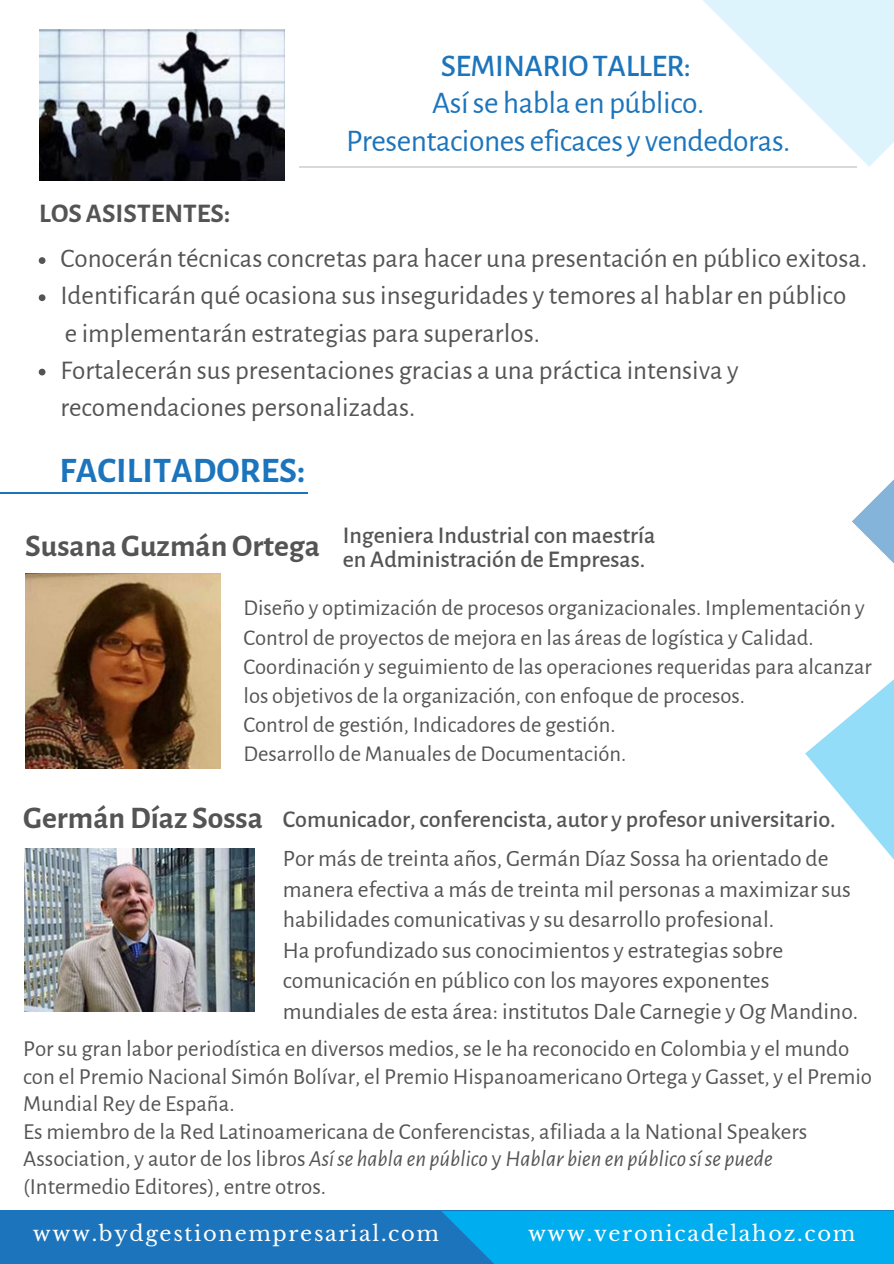
<style>
.page{position:relative;width:894px;height:1264px;background:#fff}
.page>*{position:absolute;margin:0;border:0;box-sizing:border-box;transform-origin:0 0}
.t1{font:700 36px "Alegreya Sans";color:#1c75bc}
.t2{font:31.5px/37.2px "Alegreya Sans";letter-spacing:-.015em;color:#1c75bc;text-align:center}
.t3{font:700 31.5px "Alegreya Sans";color:#545454}
.t4{font:500 31.5px "Alegreya Sans";letter-spacing:-.015em;color:#1c75bc}
.t5{font:27px/37.2px "Alegreya Sans";color:#545454}
.t6{font:700 27px "Alegreya Sans";color:#545454}
.t7{font:500 24px/23.7px "Alegreya Sans";color:#545454}
.t8{font:23.55px/30.6px "Alegreya Sans";color:#545454}
.t9{font:22.95px/27.5px "Alegreya Sans";color:#545454}
.t10{font:22.65px/29.1px "Alegreya Sans";color:#545454}
.t11{font:21px "Libre Baskerville";letter-spacing:.08em;color:#fff}
.s1{font-style:italic}
</style>
<div class="page">
<div style="left:0;top:1210px;width:893px;height:53px;background:#1c75bc"></div>
<div style="left:442px;top:1210px;width:451px;height:31px;background:#00aeef"></div>
<div style="left:471px;top:1241px;width:422px;height:22px;background:#00aeef"></div>
<img style="left:39px;top:29px;width:246px;height:151px">
<hr style="left:299px;top:166px;width:557px;height:2px;background:#d9d9d9">
<svg style="left:39px;top:257px;width:6px;height:7px"></svg>
<svg style="left:39px;top:294px;width:6px;height:7px"></svg>
<svg style="left:39px;top:369px;width:6px;height:6px"></svg>
<svg style="left:805px;top:480px;width:88px;height:379px"></svg>
<hr style="left:0;top:492px;width:307px;height:2px;background:#1c75bc">
<img style="left:25px;top:573px;width:195px;height:195px">
<img style="left:24px;top:848px;width:230px;height:163px">
<svg style="left:703px;top:0;width:190px;height:167px"></svg>
<h2 class="t4" style="left:440px;top:48px;width:252px">SEMINARIOTALLER:</h2>
<h2 class="t2" style="left:346px;top:85px;width:446px">Asíse habla en público.<br>Presentaciones eficaces y vendedoras.</h2>
<p class="t6" style="left:39px;top:197px;width:192px">LOS ASISTENTES:</p>
<p class="t5" style="left:60px;top:240px;width:808px">Conocerán técnicas concretas para hacer una presentación en público exitosa.<br>Identificarán qué ocasiona sus inseguridades y temores al hablar en público<br>e implementarán estrategias para superarlos.<br>Fortalecerán sus presentaciones gracias a una práctica intensiva y recomendaciones personalizadas.</p>
<h1 class="t1" style="left:59px;top:449px;width:247px">FACILITADORES:</h1>
<h2 class="t3" style="left:25px;top:527px;width:296px">Susana GuzmánOrtega</h2>
<p class="t7" style="left:342px;top:524px;width:314px">Ingeniera Industrial con maestría en Administración de Empresas.</p>
<p class="t10" style="left:243px;top:594px;width:629px">Diseño y optimización de procesos organizacionales. Implementación y Control de proyectos de mejora en las áreas de logística y Calidad.<br>Coordinación y seguimiento de las operaciones requeridas para alcanzar los objetivos de la organización, con enfoque de procesos.<br>Control de gestión, Indicadores de gestión.<br>Desarrollo de Manuales de Documentación.</p>
<h2 class="t3" style="left:23px;top:800px;width:241px">GermánDíaz Sossa</h2>
<p class="t7" style="left:283px;top:808px;width:554px">Comunicador, conferencista, autor y profesor universitario.</p>
<p class="t8" style="left:283px;top:843px;width:577px">Por más de treinta años, Germán Díaz Sossa ha orientado de manera efectiva a más de treinta mil personas a maximizar sus habilidades comunicativas y su desarrollo profesional.<br>Ha profundizado sus conocimientos y estrategias sobre comunicación en público con los mayores exponentes mundiales de esta área: institutos Dale Carnegie y Og Mandino.</p>
<p class="t9" style="left:23px;top:1035px;width:850px">Por su gran labor periodística en diversos medios, se le ha reconocido en Colombia y el mundo con el Premio Nacional Simón Bolívar, el Premio Hispanoamericano Ortega y Gasset, y el Premio Mundial Rey de España.<br>Es miembro de la Red Latinoamericana de Conferencistas, afiliada a la National Speakers Association, y autor de los libros <span class="s1">Asíse habla en público</span> y <span class="s1">Hablar bien en público síse puede </span>(Intermedio Editores), entre otros.</p>
<p class="t11" style="left:33px;top:1220px;width:407px">www.bydgestionempresarial.com</p>
<p class="t11" style="left:528px;top:1220px;width:329px">www.veronicadelahoz.com</p>
</div>
